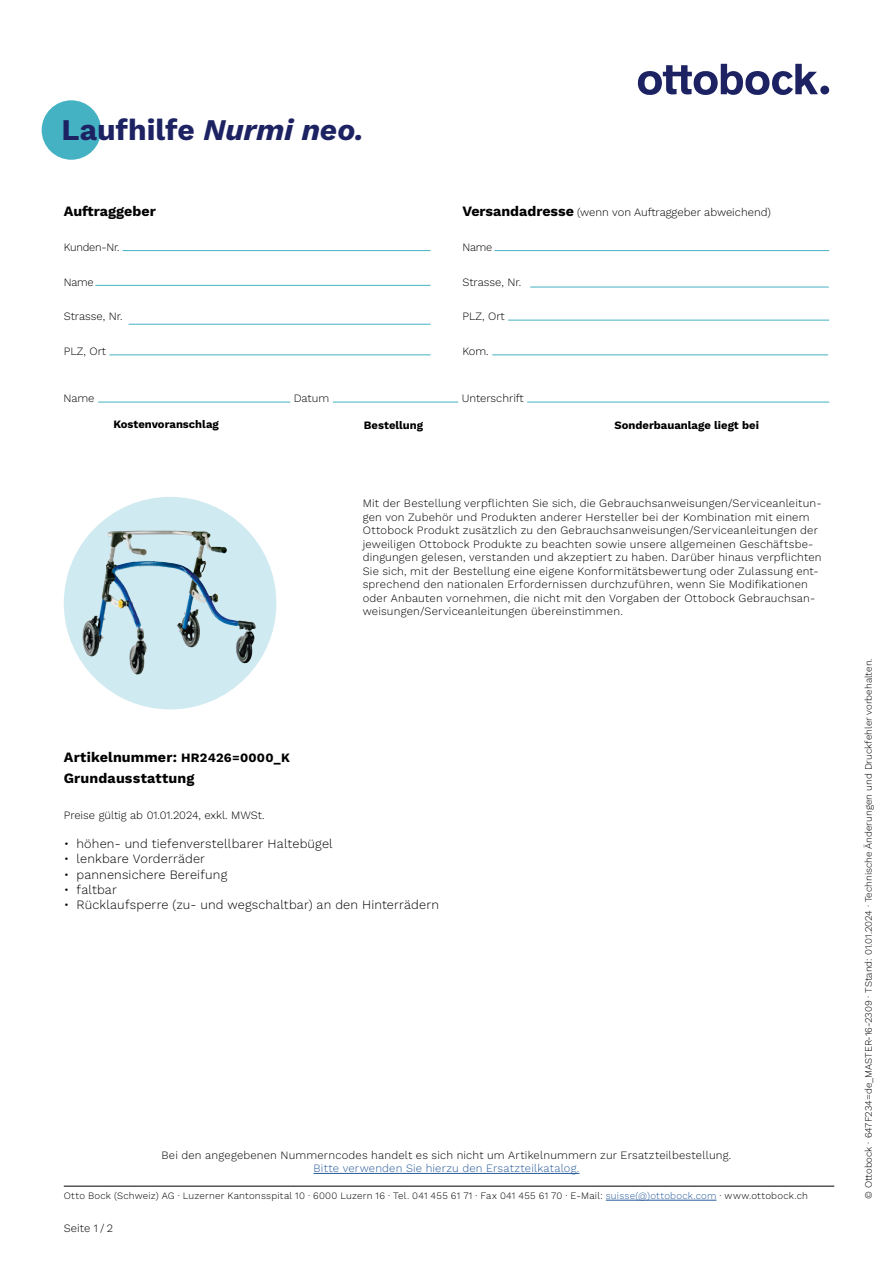
<style>
.page{position:relative;width:893px;height:1263px;background:#fff}
.page>*{position:absolute;margin:0;border:0;box-sizing:border-box;transform-origin:0 0}
.t1{font:700 30px "Work Sans";color:#1d2362}
.t2{font:700 14.25px/21px "Work Sans";letter-spacing:.01em;color:#000}
.t3{font:300 12.75px "Work Sans";letter-spacing:.01em;color:#000}
.t4{font:300 11.25px/13.5px "Work Sans";letter-spacing:.015em;color:#000}
.t5{font:700 11.25px "Work Sans";color:#000}
.t6{font:300 11.25px "Work Sans";letter-spacing:.015em;color:#275b9b}
.t7{font:300 11.25px "Work Sans";letter-spacing:-.02em;color:#000}
.t8{font:300 9.75px "Work Sans";letter-spacing:.005em;color:#000}
.s1{font-style:italic}
.s2{font-weight:700;font-size:14.25px}
.s3{font-size:12.75px}
.s4{color:#275b9b}
</style>
<div class="page">
<hr style="left:64px;top:1186px;width:770px;height:1px;background:#000">
<hr style="left:606px;top:1200px;width:110px;height:1px;background:#275b9b">
<div style="left:820px;top:86px;width:9px;height:8px;background:#1d2362;border-radius:50%"></div>
<svg style="left:638px;top:64px;width:180px;height:31px"></svg>
<div style="left:64px;top:497px;width:212px;height:212px;background:#d0eaf1;border-radius:50%"></div>
<div style="left:42px;top:100px;width:59px;height:60px;background:#44b2c3;border-radius:50%"></div>
<img style="left:82px;top:530px;width:79px;height:127px">
<hr style="left:98px;top:402px;width:192px;height:1px;background:#44b2c3">
<hr style="left:333px;top:402px;width:125px;height:1px;background:#44b2c3">
<hr style="left:527px;top:402px;width:302px;height:1px;background:#44b2c3">
<hr style="left:314px;top:1173px;width:265px;height:1px;background:#275b9b">
<hr style="left:123px;top:250px;width:308px;height:1px;background:#44b2c3">
<hr style="left:95px;top:285px;width:336px;height:1px;background:#44b2c3">
<hr style="left:109px;top:355px;width:322px;height:1px;background:#44b2c3">
<hr style="left:495px;top:250px;width:334px;height:1px;background:#44b2c3">
<hr style="left:508px;top:320px;width:321px;height:1px;background:#44b2c3">
<hr style="left:492px;top:355px;width:336px;height:1px;background:#44b2c3">
<hr style="left:530px;top:287px;width:299px;height:1px;background:#44b2c3">
<hr style="left:129px;top:324px;width:302px;height:1px;background:#44b2c3">
<h1 class="t1" style="left:62px;top:107px;width:304px">Laufhilfe <span class="s1">Nurmi neo.</span></h1>
<p class="t2" style="left:64px;top:200px;width:94px">Auftraggeber</p>
<p class="t7" style="left:64px;top:238px;width:57px">Kunden-Nr.</p>
<p class="t4" style="left:64px;top:275px;width:31px">Name</p>
<p class="t4" style="left:64px;top:309px;width:60px">Strasse, Nr.</p>
<p class="t4" style="left:64px;top:344px;width:44px">PLZ, Ort</p>
<p class="t4" style="left:462px;top:205px;width:310px"><span class="s2">Versandadresse</span> (wenn von Auftraggeber abweichend)</p>
<p class="t4" style="left:462px;top:240px;width:31px">Name</p>
<p class="t4" style="left:462px;top:275px;width:60px">Strasse, Nr.</p>
<p class="t4" style="left:462px;top:309px;width:44px">PLZ, Ort</p>
<p class="t4" style="left:462px;top:344px;width:28px">Kom.</p>
<p class="t4" style="left:63px;top:391px;width:33px">Name</p>
<p class="t4" style="left:294px;top:391px;width:37px">Datum</p>
<p class="t4" style="left:462px;top:391px;width:63px">Unterschrift</p>
<p class="t5" style="left:113px;top:415px;width:107px">Kostenvoranschlag</p>
<p class="t5" style="left:364px;top:417px;width:61px">Bestellung</p>
<p class="t5" style="left:614px;top:417px;width:146px">Sonderbauanlage liegt bei</p>
<p class="t4" style="left:363px;top:496px;width:460px">Mit der Bestellung verpflichten Sie sich, die Gebrauchsanweisungen/Serviceanleitun&shy;gen von Zubehör und Produkten anderer Hersteller bei der Kombination mit einem Ottobock Produkt zusätzlich zu den Gebrauchsanweisungen/Serviceanleitungen der jeweiligen Ottobock Produkte zu beachten sowie unsere allgemeinen Geschäftsbe&shy;dingungen gelesen, verstanden und akzeptiert zu haben. Darüber hinaus verpflichten Sie sich, mit der Bestellung eine eigene Konformitätsbewertung oder Zulassung ent&shy;sprechend den nationalen Erfordernissen durchzuführen, wenn Sie Modifikationen oder Anbauten vornehmen, die nicht mit den Vorgaben der Ottobock Gebrauchsan&shy;weisungen/Serviceanleitungen übereinstimmen.</p>
<p class="t2" style="left:64px;top:746px;width:228px">Artikelnummer: <span class="s3">HR2426=0000_K<br></span>Grundausstattung</p>
<p class="t4" style="left:64px;top:808px;width:202px">Preise gültig ab 01.01.2024, exkl. MWSt.</p>
<p class="t3" style="left:64px;top:834px;width:270px">• höhen- und tiefenverstellbarer Haltebügel</p>
<p class="t3" style="left:64px;top:849px;width:143px">• lenkbare Vorderräder</p>
<p class="t3" style="left:64px;top:864px;width:165px">• pannensichere Bereifung</p>
<p class="t3" style="left:64px;top:880px;width:55px">• faltbar</p>
<p class="t3" style="left:64px;top:895px;width:377px">• Rücklaufsperre (zu- und wegschaltbar) an den Hinterrädern</p>
<p class="t4" style="left:162px;top:1148px;width:571px">Bei den angegebenen Nummerncodes handelt es sich nicht um Artikelnummern zur Ersatzteilbestellung.</p>
<p class="t6" style="left:314px;top:1160px;width:267px">Bitte verwenden Sie hierzu den Ersatzteilkatalog.</p>
<p class="t8" style="left:64px;top:1188px;width:746px">Otto Bock (Schweiz) AG · Luzerner Kantonsspital 10 · 6000 Luzern 16 · Tel. 041 455 61 71 · Fax 041 455 61 70 · E-Mail: <span class="s4">suisse(@)ottobock.com</span> · www.ottobock.ch</p>
<p class="t4" style="left:64px;top:1221px;width:51px">Seite 1 / 2</p>
<p class="t8" style="left:861px;top:1199px;width:542px;rotate:-90deg">© Ottobock · 647F234=de_MASTER-16-2309 · TStand: 01.01.2024 · Technische Änderungen und Druckfehler vorbehalten.</p>
</div>
